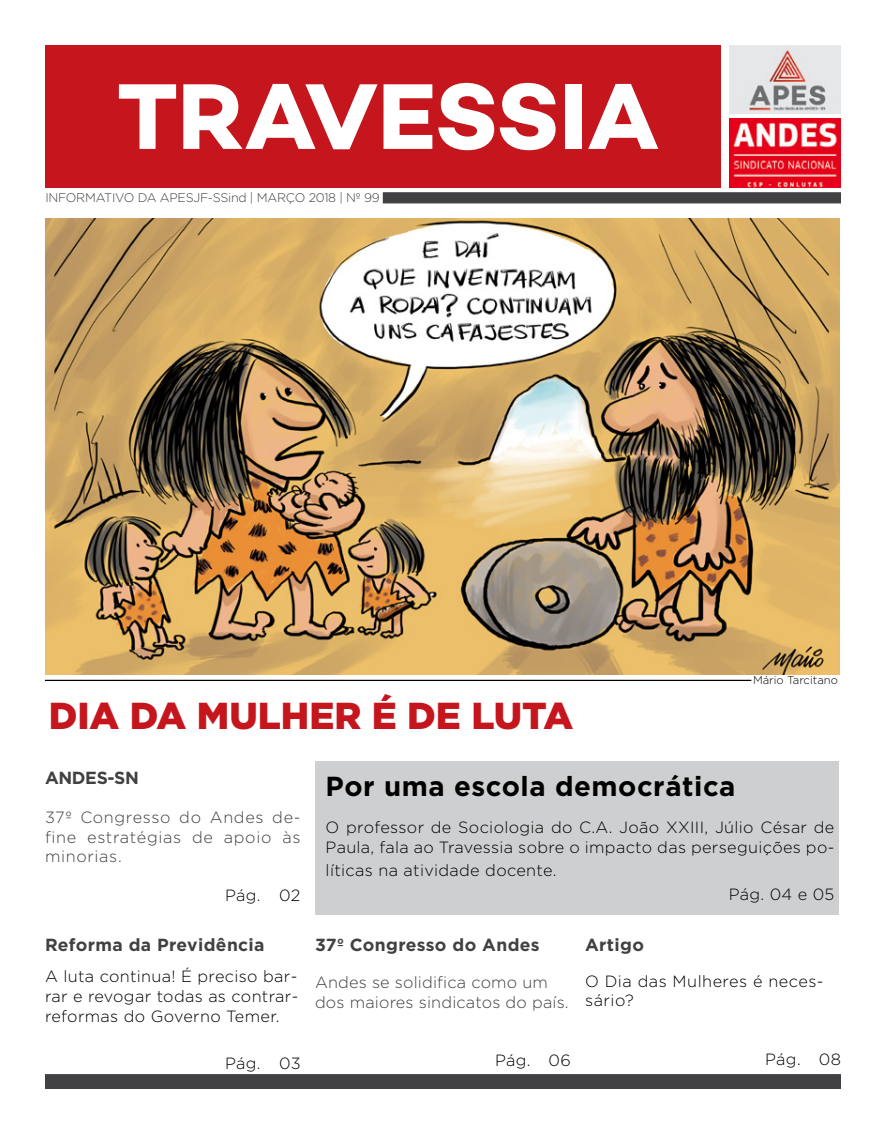
<style>
.page{position:relative;width:886px;height:1134px;background:#fff}
.page>*{position:absolute;margin:0;border:0;box-sizing:border-box;transform-origin:0 0}
.t1{font:95px "Campton Bold DEMO";letter-spacing:-.005em;color:#fff}
.t2{font:900 37.5px "Gotham";color:#c4161c}
.t3{font:700 27.5px "Gotham";letter-spacing:.02em;color:#000}
.t4{font:700 17.5px "Gotham";letter-spacing:.02em;color:#414042}
.t5{font:300 16.25px/20px "Gotham";letter-spacing:.02em;color:#000}
.t6{font:300 16.25px/19.5px "Gotham";letter-spacing:.015em;color:#414042;text-align:justify}
.t7{font:300 12.5px "Gotham";letter-spacing:-.02em;color:#414042}
.t8{font:300 11.25px "Gotham";color:#000}
</style>
<div class="page">
<div style="left:45px;top:1074px;width:796px;height:15px;background:#414042;border:1px solid #414042"></div>
<div style="left:316px;top:761px;width:523px;height:154px;background:#cdcfd0"></div>
<img style="left:729px;top:45px;width:112px;height:68px">
<img style="left:729px;top:118px;width:112px;height:70px">
<div style="left:45px;top:45px;width:675px;height:142px;background:#c4161c"></div>
<div style="left:383px;top:192px;width:458px;height:11px;background:#414042;border:1px solid #414042"></div>
<hr style="left:45px;top:680px;width:706px;height:1px;background:#000">
<img style="left:45px;top:218px;width:794px;height:456px">
<h1 class="t1" style="left:117px;top:62px;width:544px">TRAVESSIA</h1>
<p class="t7" style="left:45px;top:190px;width:336px">INFORMATIVO DA APESJF-SSind | MARÇO 2018 | Nº 99</p>
<h2 class="t2" style="left:49px;top:694px;width:526px">DIA DA MULHER É DE LUTA</h2>
<p class="t8" style="left:753px;top:674px;width:86px">Mário Tarcitano</p>
<p class="t4" style="left:45px;top:768px;width:95px">ANDES-SN</p>
<p class="t6" style="left:45px;top:808px;width:257px">37º Congresso do Andes de&shy;fine estratégias de apoio às minorias.</p>
<p class="t5" style="left:225px;top:885px;width:77px">Pág. 02</p>
<p class="t4" style="left:45px;top:934px;width:221px">Reforma da Previdência</p>
<p class="t5" style="left:45px;top:966px;width:255px;text-align:justify">A luta continua! É preciso bar&shy;rar e revogar todas as contrar&shy;reformas do Governo Temer.</p>
<p class="t5" style="left:225px;top:1053px;width:77px">Pág. 03</p>
<h3 class="t3" style="left:326px;top:770px;width:411px">Por uma escola democrática</h3>
<p class="t5" style="left:326px;top:817px;width:510px;line-height:19.5px">O professor de Sociologia do C.A. João XXIII, Júlio César de<br>Paula, fala ao Travessia sobre o impacto das perseguições po-</p>
<p class="t5" style="left:326px;top:860px;width:232px">líticas na atividade docente.</p>
<p class="t5" style="left:729px;top:884px;width:107px">Pág. 04 e 05</p>
<p class="t4" style="left:315px;top:934px;width:226px">37º Congresso do Andes</p>
<p class="t6" style="left:315px;top:972px;width:255px">Andes se solidifica como um dos maiores sindicatos do país.</p>
<p class="t4" style="left:585px;top:934px;width:60px">Artigo</p>
<p class="t5" style="left:585px;top:972px;width:240px;line-height:18.8px">O Dia das Mulheres é neces&shy;sário?</p>
<p class="t5" style="left:495px;top:1050px;width:77px">Pág. 06</p>
<p class="t5" style="left:765px;top:1048px;width:77px">Pág. 08</p>
</div>
